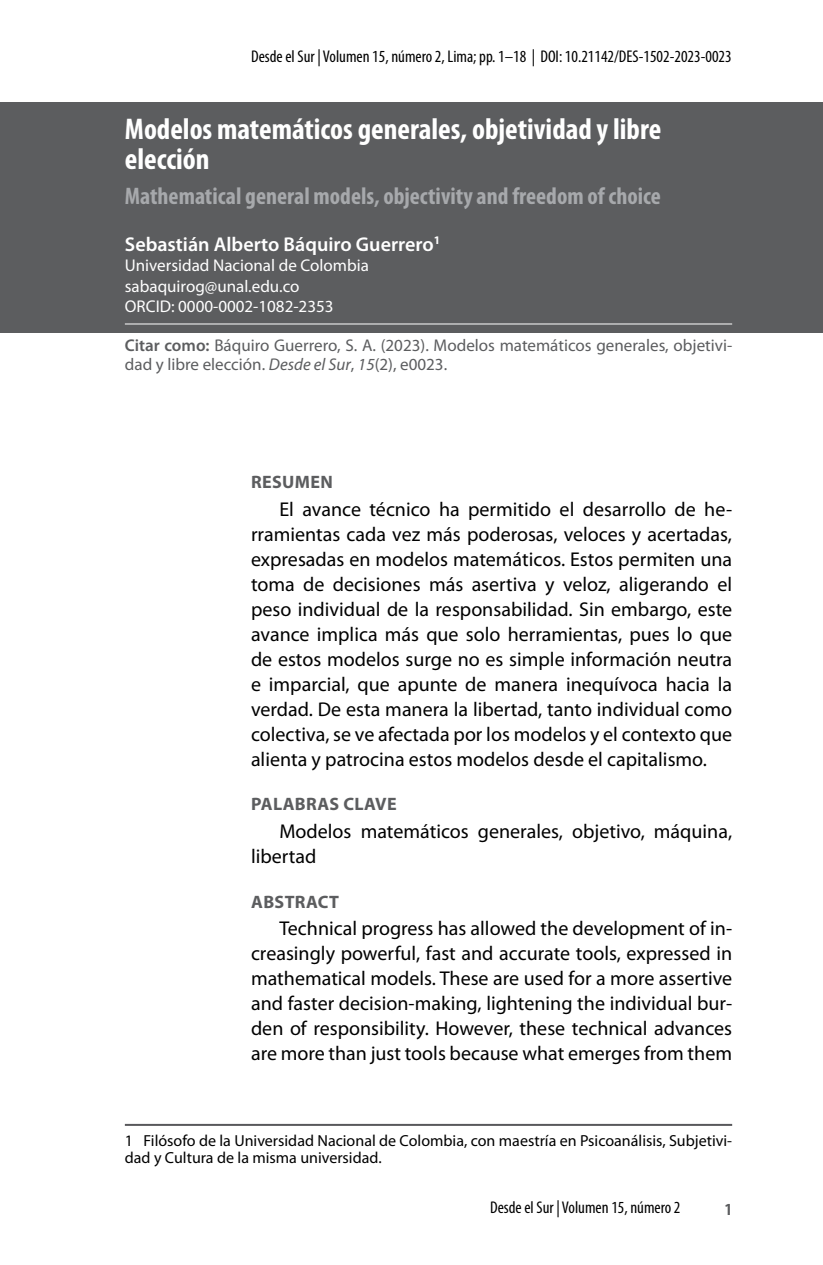
<style>
.page{position:relative;width:823px;height:1265px;background:#fff}
.page>*{position:absolute;margin:0;border:0;box-sizing:border-box;transform-origin:0 0}
.t1{font:700 condensed 30px/30px "Myriad Pro";color:#fff}
.t2{font:700 condensed 24px "Myriad Pro";color:#a7a9ac}
.t3{font:20px/25px "Myriad Pro";color:#000;text-align:justify}
.t4{font:600 20px "Myriad Pro";color:#fff}
.t5{font:700 18px "Myriad Pro";letter-spacing:.02em;color:#5c5d5f}
.t6{font:17px/19px "Myriad Pro";color:#5c5d5f}
.t7{font:condensed 17px "Myriad Pro";color:#000}
.t8{font:17px/20.4px "Myriad Pro";color:#fff}
.t9{font:700 condensed 17px "Myriad Pro";color:#5c5d5f}
.t10{font:16px/17px "Myriad Pro";color:#000}
.s1{font-weight:600}
.s2{font-style:italic}
</style>
<div class="page">
<div style="left:0;top:102px;width:822px;height:231px;background:#5c5d5f"></div>
<hr style="left:125px;top:323px;width:606px;height:1px;background:#fff">
<hr style="left:125px;top:1123px;width:606px;height:2px;background:#58585b">
<p class="t7" style="left:251px;top:46px;width:482px">Desde el Sur | Volumen 15, número 2, Lima; pp. 1–18 | DOI: 10.21142/DES-1502-2023-0023</p>
<h1 class="t1" style="left:125px;top:113px;width:537px">Modelos matemáticos generales, objetividad y libre elección</h1>
<p class="t2" style="left:125px;top:181px;width:537px">Mathematical general models, objectivity and freedom of choice</p>
<p class="t4" style="left:125px;top:231px;width:316px">Sebastián Alberto Báquiro Guerrero<sup>1</sup></p>
<p class="t8" style="left:125px;top:255px;width:245px">Universidad Nacional de Colombia sabaquirog@unal.edu.co<br>ORCID: 0000-0002-1082-2353</p>
<p class="t6" style="left:125px;top:335px;width:608px"><span class="s1">Citar como:</span> Báquiro Guerrero, S. A. (2023). Modelos matemáticos generales, objetivi&shy;dad y libre elección. <span class="s2">Desde el Sur</span>, <span class="s2">15</span>(2), e0023.</p>
<p class="t5" style="left:251px;top:470px;width:83px">RESUMEN</p>
<p class="t3" style="left:251px;top:496px;width:482px;text-indent:28px">El avance técnico ha permitido el desarrollo de he&shy;rramientas cada vez más poderosas, veloces y acertadas, expresadas en modelos matemáticos. Estos permiten una toma de decisiones más asertiva y veloz, aligerando el peso individual de la responsabilidad. Sin embargo, este avance implica más que solo herramientas, pues lo que de estos modelos surge no es simple información neutra e imparcial, que apunte de manera inequívoca hacia la verdad. De esta manera la libertad, tanto individual como colectiva, se ve afectada por los modelos y el contexto que alienta y patrocina estos modelos desde el capitalismo.</p>
<p class="t5" style="left:251px;top:792px;width:147px">PALABRAS CLAVE</p>
<p class="t3" style="left:251px;top:818px;width:482px;text-indent:28px">Modelos matemáticos generales, objetivo, máquina, libertad</p>
<p class="t5" style="left:251px;top:889px;width:89px">ABSTRACT</p>
<p class="t3" style="left:251px;top:915px;width:482px;text-indent:28px">Technical progress has allowed the development of in&shy;creasingly powerful, fast and accurate tools, expressed in mathematical models. These are used for a more assertive and faster decision-making, lightening the individual bur&shy;den of responsibility. However, these technical advances are more than just tools because what emerges from them</p>
<p class="t10" style="left:125px;top:1131px;width:608px">1 Filósofo de la Universidad Nacional de Colombia, con maestría en Psicoanálisis, Subjetivi&shy;dad y Cultura de la misma universidad.</p>
<p class="t7" style="left:489px;top:1196px;width:192px">Desde el Sur | Volumen 15, número 2</p>
<p class="t9" style="left:724px;top:1198px;width:9px">1</p>
</div>
